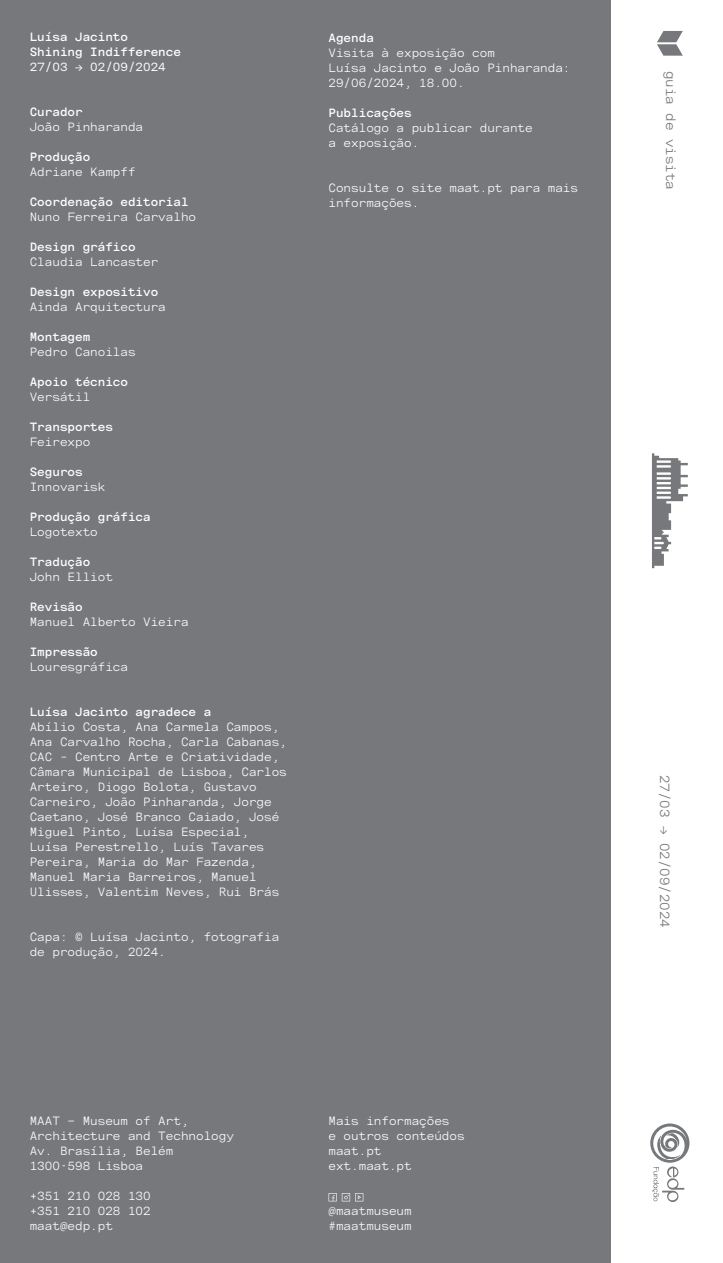
<style>
.page{position:relative;width:723px;height:1263px;background:#fff}
.page>*{position:absolute;margin:0;border:0;box-sizing:border-box;transform-origin:0 0}
.t1{font:13.5px "Messina Sans Mono";color:#76787b}
.t2{font:12px/15px "Messina Sans Mono";color:#fff}
.t3{font:600 12px "Messina Sans Mono";color:#fff}
.t4{font:12px "Messina Sans Mono";color:#fff}
</style>
<div class="page">
<div style="left:0;top:0;width:610px;height:1263px;background:#76787b"></div>
<svg style="left:652px;top:453px;width:36px;height:115px"></svg>
<svg style="left:657px;top:31px;width:26px;height:25px"></svg>
<svg style="left:328px;top:1193px;width:35px;height:8px"></svg>
<svg style="left:650px;top:1123px;width:39px;height:79px"></svg>
<p class="t3" style="left:30px;top:28px;width:100px">Luísa Jacinto</p>
<p class="t3" style="left:30px;top:43px;width:153px">Shining Indifference</p>
<p class="t4" style="left:30px;top:59px;width:138px">27/03 → 02/09/2024</p>
<p class="t3" style="left:30px;top:103px;width:54px">Curador</p>
<p class="t2" style="left:30px;top:120px;width:115px">João Pinharanda</p>
<p class="t3" style="left:30px;top:148px;width:62px">Produção</p>
<p class="t2" style="left:30px;top:165px;width:107px">Adriane Kampff</p>
<p class="t3" style="left:30px;top:193px;width:160px">Coordenação editorial</p>
<p class="t2" style="left:30px;top:210px;width:168px">Nuno Ferreira Carvalho</p>
<p class="t3" style="left:30px;top:238px;width:107px">Design gráfico</p>
<p class="t2" style="left:30px;top:255px;width:130px">Claudia Lancaster</p>
<p class="t3" style="left:30px;top:283px;width:130px">Design expositivo</p>
<p class="t2" style="left:30px;top:300px;width:138px">Ainda Arquitectura</p>
<p class="t3" style="left:30px;top:328px;width:62px">Montagem</p>
<p class="t2" style="left:30px;top:345px;width:107px">Pedro Canoilas</p>
<p class="t3" style="left:30px;top:373px;width:100px">Apoio técnico</p>
<p class="t2" style="left:30px;top:390px;width:62px">Versátil</p>
<p class="t3" style="left:30px;top:418px;width:85px">Transportes</p>
<p class="t2" style="left:30px;top:435px;width:62px">Feirexpo</p>
<p class="t3" style="left:30px;top:463px;width:54px">Seguros</p>
<p class="t2" style="left:30px;top:480px;width:77px">Innovarisk</p>
<p class="t3" style="left:30px;top:508px;width:122px">Produção gráfica</p>
<p class="t2" style="left:30px;top:525px;width:70px">Logotexto</p>
<p class="t3" style="left:30px;top:553px;width:62px">Tradução</p>
<p class="t2" style="left:30px;top:570px;width:85px">John Elliot</p>
<p class="t3" style="left:30px;top:598px;width:54px">Revisão</p>
<p class="t2" style="left:30px;top:615px;width:160px">Manuel Alberto Vieira</p>
<p class="t3" style="left:30px;top:643px;width:70px">Impressão</p>
<p class="t2" style="left:30px;top:660px;width:100px">Louresgráfica</p>
<p class="t3" style="left:30px;top:703px;width:183px">Luísa Jacinto agradece a</p>
<p class="t2" style="left:30px;top:720px;width:259px">Abílio Costa, Ana Carmela Campos, Ana Carvalho Rocha, Carla Cabanas, CAC – Centro Arte e Criatividade, Câmara Municipal de Lisboa, Carlos Arteiro, Diogo Bolota, Gustavo Carneiro, João Pinharanda, Jorge Caetano, José Branco Caiado, José Miguel Pinto, Luísa Especial, Luísa Perestrello, Luís Tavares Pereira, Maria do Mar Fazenda, Manuel Maria Barreiros, Manuel Ulisses, Valentim Neves, Rui Brás</p>
<p class="t2" style="left:30px;top:930px;width:251px">Capa: © Luísa Jacinto, fotografia de produção, 2024.</p>
<p class="t3" style="left:328px;top:30px;width:47px">Agenda</p>
<p class="t2" style="left:328px;top:46px;width:168px">Visita à exposição com</p>
<p class="t2" style="left:328px;top:61px;width:243px">Luísa Jacinto e João Pinharanda:<br>29/06/2024, 18.00.</p>
<p class="t3" style="left:328px;top:105px;width:85px">Publicações</p>
<p class="t2" style="left:328px;top:121px;width:206px">Catálogo a publicar durante a exposição.</p>
<p class="t2" style="left:328px;top:181px;width:251px">Consulte o site maat.pt para mais informações.</p>
<p class="t2" style="left:30px;top:1113px;width:206px">MAAT ⁄ Museum of Art,<br>Architecture and Technology</p>
<p class="t2" style="left:30px;top:1143px;width:145px">Av. Brasília, Belém</p>
<p class="t2" style="left:30px;top:1158px;width:115px">1300-598 Lisboa</p>
<p class="t2" style="left:30px;top:1188px;width:122px">+351 210 028 130</p>
<p class="t2" style="left:30px;top:1203px;width:122px">+351 210 028 102</p>
<p class="t2" style="left:30px;top:1218px;width:85px">maat@edp.pt</p>
<p class="t2" style="left:328px;top:1113px;width:122px">Mais informações</p>
<p class="t2" style="left:328px;top:1128px;width:138px">e outros conteúdos</p>
<p class="t2" style="left:328px;top:1143px;width:54px">maat.pt</p>
<p class="t2" style="left:328px;top:1158px;width:85px">ext.maat.pt</p>
<p class="t2" style="left:328px;top:1203px;width:85px">@maatmuseum</p>
<p class="t2" style="left:328px;top:1218px;width:85px">#maatmuseum</p>
<p class="t1" style="left:680px;top:71px;width:121px;rotate:90deg">guia de visita</p>
<p class="t1" style="left:674px;top:775px;width:155px;rotate:90deg">27/03 → 02/09/2024</p>
</div>
